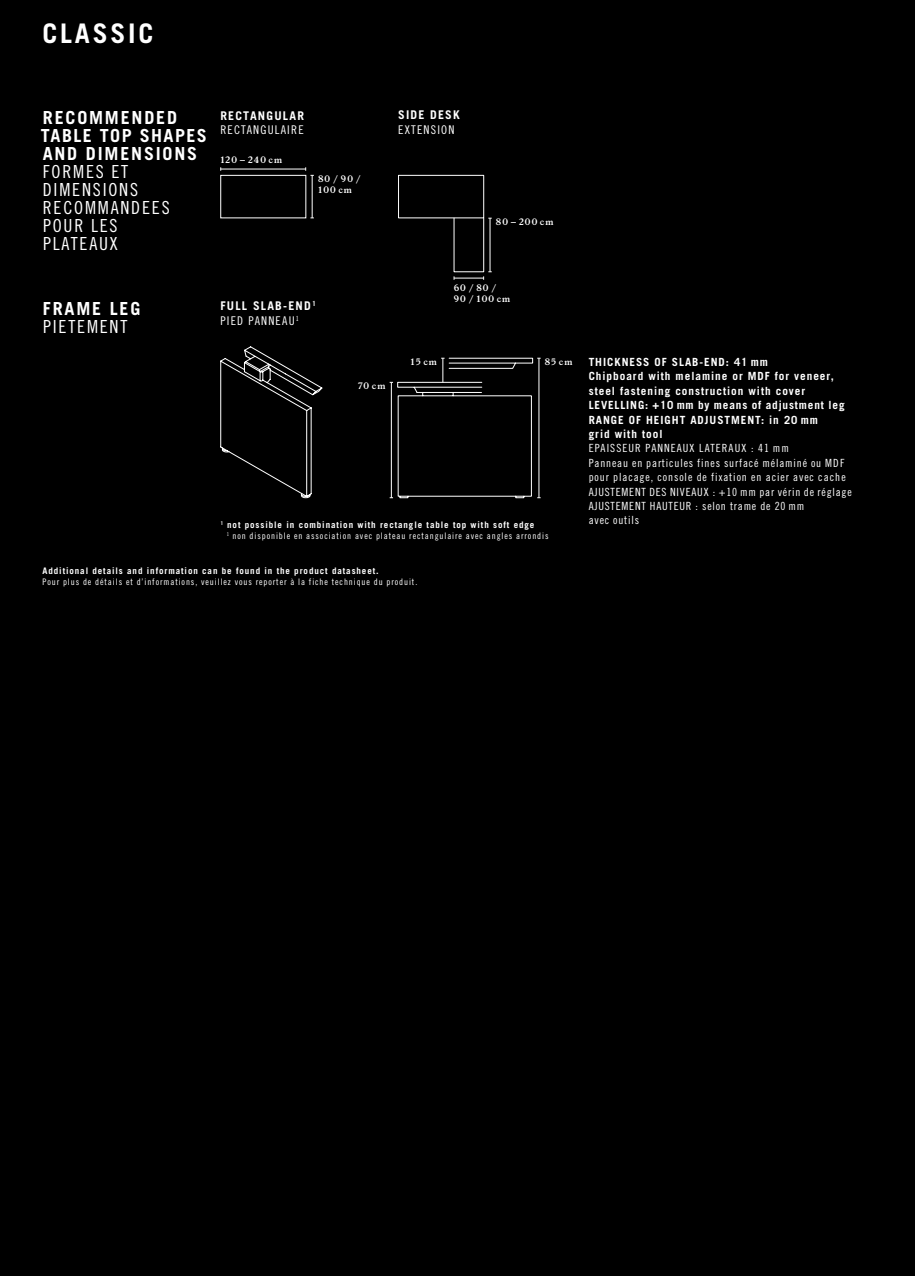
<style>
.page{position:relative;width:915px;height:1276px;background:#fff}
.page>*{position:absolute;margin:0;border:0;box-sizing:border-box;transform-origin:0 0}
.t1{font:700 27px "Trade Gothic LT Std";letter-spacing:.1em;color:#fff}
.t2{font:18px/18px "Trade Gothic LT Std Cn 18";letter-spacing:.1em;color:#fff}
.t3{font:700 18px/18px "Trade Gothic LT Std";letter-spacing:.1em;color:#fff}
.t4{font:12px "Trade Gothic LT Std Cn 18";letter-spacing:.1em;color:#fff}
.t5{font:700 12px "Trade Gothic LT Std";letter-spacing:.1em;color:#fff}
.t6{font:11.25px/14.4px "Trade Gothic LT Std Cn 18";letter-spacing:.075em;color:#fff}
.t7{font:700 11.25px/14.4px "Trade Gothic LT Std";letter-spacing:.085em;color:#fff}
.t8{font:9px "Trade Gothic LT Std Cn 18";letter-spacing:.1em;color:#fff}
.t9{font:700 9px "Trade Gothic LT Std";letter-spacing:.1em;color:#fff}
.t10{font:600 9px/10.8px "Larish Neue";letter-spacing:.1em;color:#fff}
</style>
<div class="page">
<div style="left:0;top:0;width:914px;height:1276px;background:#000"></div>
<hr style="left:489px;top:218px;width:1px;height:54px;background:#fff">
<svg style="left:453px;top:271px;width:38px;height:9px"></svg>
<div style="left:398px;top:175px;width:86px;height:43px;border:1px solid #fff"></div>
<div style="left:453px;top:218px;width:31px;height:54px;border:1px solid #fff"></div>
<hr style="left:221px;top:169px;width:84px;height:1px;background:#fff">
<hr style="left:312px;top:175px;width:1px;height:43px;background:#fff">
<svg style="left:305px;top:167px;width:9px;height:9px"></svg>
<div style="left:220px;top:175px;width:86px;height:43px;border:1px solid #fff"></div>
<svg style="left:220px;top:346px;width:103px;height:152px"></svg>
<svg style="left:389px;top:357px;width:151px;height:141px"></svg>
<h1 class="t1" style="left:43px;top:17px;width:112px">CLASSIC</h1>
<h2 class="t3" style="left:41px;top:108px;width:167px">RECOMMENDED<br>TABLE TOP SHAPES<br>AND DIMENSIONS</h2>
<h2 class="t2" style="left:43px;top:162px;width:128px">FORMES ET<br>DIMENSIONS<br>RECOMMANDEES<br>POUR LES<br>PLATEAUX</h2>
<h2 class="t3" style="left:43px;top:299px;width:99px">FRAME LEG</h2>
<h2 class="t2" style="left:43px;top:317px;width:86px">PIETEMENT</h2>
<p class="t5" style="left:220px;top:108px;width:85px">RECTANGULAR</p>
<p class="t4" style="left:220px;top:123px;width:85px">RECTANGULAIRE</p>
<p class="t10" style="left:220px;top:154px;width:63px">120 – 240 cm</p>
<p class="t10" style="left:318px;top:173px;width:44px">80/90/<br>100 cm</p>
<p class="t5" style="left:398px;top:108px;width:63px">SIDE DESK</p>
<p class="t4" style="left:398px;top:122px;width:58px">EXTENSION</p>
<p class="t10" style="left:496px;top:216px;width:59px">80 – 200 cm</p>
<p class="t5" style="left:220px;top:298px;width:97px">FULL SLAB-END<sup>1</sup></p>
<p class="t4" style="left:220px;top:313px;width:80px">PIED PANNEAU<sup>1</sup></p>
<p class="t10" style="left:358px;top:380px;width:29px">70 cm</p>
<p class="t10" style="left:453px;top:282px;width:58px">60/80/<br>90 / 100 cm</p>
<p class="t10" style="left:410px;top:356px;width:28px">15 cm</p>
<p class="t10" style="left:544px;top:356px;width:29px">85 cm</p>
<p class="t9" style="left:220px;top:520px;width:315px"><sup>1</sup> not possible in combination with rectangle table top with soft edge</p>
<p class="t8" style="left:227px;top:530px;width:323px"><sup>1</sup> non disponible en association avec plateau rectangulaire avec angles arrondis</p>
<p class="t9" style="left:43px;top:565px;width:337px">Additional details and information can be found in the product datasheet.</p>
<p class="t8" style="left:43px;top:576px;width:376px">Pour plus de détails et d’informations, veuillez vous reporter à la fiche technique du produit.</p>
<p class="t7" style="left:588px;top:354px;width:257px">THICKNESS OF SLAB-END: 41 mm<br>Chipboard with melamine or MDF for veneer, steel fastening construction with cover LEVELLING: +10 mm by means of adjustment leg RANGE OF HEIGHT ADJUSTMENT: in 20 mm<br>grid with tool</p>
<p class="t6" style="left:588px;top:441px;width:264px">EPAISSEUR PANNEAUX LATERAUX : 41 mm<br>Panneau en particules fines surfacé mélaminé ou MDF pour placage, console de fixation en acier avec cache AJUSTEMENT DES NIVEAUX : +10 mm par vérin de réglage AJUSTEMENT HAUTEUR : selon trame de 20 mm<br>avec outils</p>
</div>
